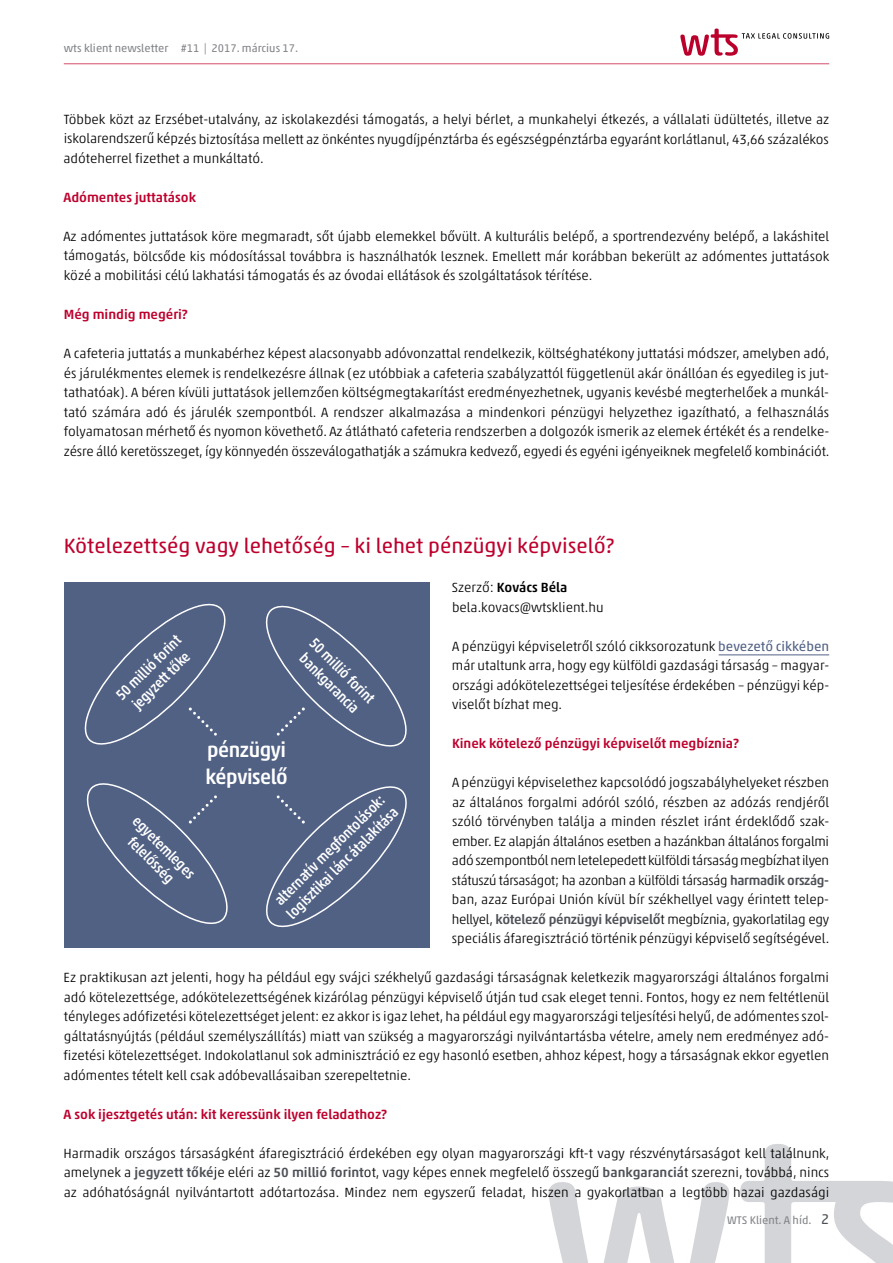
<style>
.page{position:relative;width:893px;height:1263px;background:#fff}
.page>*{position:absolute;margin:0;border:0;box-sizing:border-box;transform-origin:0 0}
.t1{font:21px "Akko Rounded Pro";color:#be002d}
.t2{font:500 21px/27px "Akko Pro";letter-spacing:-.025em;color:#fff;scale:.95 1}
.t3{font:500 15px/18px "Akko Pro";color:#fff;text-align:center;scale:.85 1}
.t4{font:300 13.5px/19.5px "Akko Pro";color:#000;text-align:justify}
.t5{font:500 13.5px "Akko Pro";color:#be002d}
.t6{font:11.25px "Akko Pro";color:#838589}
.s1{font-weight:500}
.s2{font-weight:400;color:#516184}
.s3{font-weight:500;color:#4e5157}
.s4{font-size:14.25px;color:#4e5157}
</style>
<div class="page">
<svg style="left:549px;top:1182px;width:180px;height:81px"></svg>
<svg style="left:740px;top:1144px;width:153px;height:119px"></svg>
<hr style="left:64px;top:64px;width:765px;height:1px;background:#d24d6c">
<svg style="left:680px;top:29px;width:149px;height:27px"></svg>
<div style="left:64px;top:583px;width:365px;height:365px;background:#516184"></div>
<svg style="left:84px;top:603px;width:323px;height:325px"></svg>
<div style="left:170px;top:737px;width:153px;height:57px;background:#516184"></div>
<hr style="left:719px;top:654px;width:110px;height:1px;background:#516184">
<p class="t6" style="left:64px;top:42px;width:236px">wts klient newsletter #11 | 2017. március 17.</p>
<p class="t4" style="left:63px;top:109px;width:767px">Többek közt az Erzsébet-utalvány, az iskolakezdési támogatás, a helyi bérlet, a munkahelyi étkezés, a vállalati üdültetés, illetve az iskolarendszerű képzés biztosítása mellett az önkéntes nyugdíjpénztárba és egészségpénztárba egyaránt korlátlanul, 43,66 százalékos adóteherrel fizethet a munkáltató.</p>
<p class="t5" style="left:63px;top:189px;width:134px">Adómentes juttatások</p>
<p class="t4" style="left:63px;top:226px;width:767px">Az adómentes juttatások köre megmaradt, sőt újabb elemekkel bővült. A kulturális belépő, a sportrendezvény belépő, a lakáshitel támogatás, bölcsőde kis módosítással továbbra is használhatók lesznek. Emellett már korábban bekerült az adómentes juttatások közé a mobilitási célú lakhatási támogatás és az óvodai ellátások és szolgáltatások térítése.</p>
<p class="t5" style="left:64px;top:306px;width:125px">Még mindig megéri?</p>
<p class="t4" style="left:64px;top:343px;width:767px">A cafeteria juttatás a munkabérhez képest alacsonyabb adóvonzattal rendelkezik, költséghatékony juttatási módszer, amelyben adó, és járulékmentes elemek is rendelkezésre állnak (ez utóbbiak a cafeteria szabályzattól függetlenül akár önállóan és egyedileg is jut&shy;tathatóak). A béren kívüli juttatások jellemzően költségmegtakarítást eredményezhetnek, ugyanis kevésbé megterhelőek a munkál&shy;tató számára adó és járulék szempontból. A rendszer alkalmazása a mindenkori pénzügyi helyzethez igazítható, a felhasználás folyamatosan mérhető és nyomon követhető. Az átlátható cafeteria rendszerben a dolgozók ismerik az elemek értékét és a rendelke&shy;zésre álló keretösszeget, így könnyedén összeválogathatják a számukra kedvező, egyedi és egyéni igényeiknek megfelelő kombinációt.</p>
<h1 class="t1" style="left:64px;top:533px;width:552px">Kötelezettség vagy lehetőség – ki lehet pénzügyi képviselő?</h1>
<p class="t4" style="left:452px;top:577px;width:153px">Szerző: <span class="s1">Kovács Béla </span>bela.kovacs@wtsklient.hu</p>
<p class="t4" style="left:452px;top:636px;width:379px">A pénzügyi képviseletről szóló cikksorozatunk <span class="s2">bevezető cikkében </span>már utaltunk arra, hogy egy külföldi gazdasági társaság – magyar&shy;országi adókötelezettségei teljesítése érdekében – pénzügyi kép&shy;viselőt bízhat meg.</p>
<p class="t5" style="left:452px;top:735px;width:288px">Kinek kötelező pénzügyi képviselőt megbíznia?</p>
<p class="t4" style="left:452px;top:772px;width:379px">A pénzügyi képviselethez kapcsolódó jogszabályhelyeket részben az általános forgalmi adóról szóló, részben az adózás rendjéről szóló törvényben találja a minden részlet iránt érdeklődő szak&shy;ember. Ez alapján általános esetben a hazánkban általános forgalmi adó szempontból nem letelepedett külföldi társaság megbízhat ilyen státuszú társaságot; ha azonban a külföldi társaság <span class="s3">harmadik ország&shy;</span>ban, azaz Európai Unión kívül bír székhellyel vagy érintett telep&shy;hellyel, <span class="s3">kötelező pénzügyi képviselő</span>t megbíznia, gyakorlatilag egy speciális áfaregisztráció történik pénzügyi képviselő segítségével.</p>
<p class="t4" style="left:64px;top:967px;width:767px">Ez praktikusan azt jelenti, hogy ha például egy svájci székhelyű gazdasági társaságnak keletkezik magyarországi általános forgalmi adó kötelezettsége, adókötelezettségének kizárólag pénzügyi képviselő útján tud csak eleget tenni. Fontos, hogy ez nem feltétlenül tényleges adófizetési kötelezettséget jelent: ez akkor is igaz lehet, ha például egy magyarországi teljesítési helyű, de adómentes szol&shy;gáltatásnyújtás (például személyszállítás) miatt van szükség a magyarországi nyilvántartásba vételre, amely nem eredményez adó&shy;fizetési kötelezettséget. Indokolatlanul sok adminisztráció ez egy hasonló esetben, ahhoz képest, hogy a társaságnak ekkor egyetlen adómentes tételt kell csak adóbevallásaiban szerepeltetnie.</p>
<p class="t5" style="left:64px;top:1105px;width:325px">A sok ijesztgetés után: kit keressünk ilyen feladathoz?</p>
<p class="t4" style="left:64px;top:1143px;width:767px">Harmadik országos társaságként áfaregisztráció érdekében egy olyan magyarországi kft-t vagy részvénytársaságot kell találnunk, amelynek a <span class="s3">jegyzett tőké</span>je eléri az <span class="s3">50 millió forint</span>ot, vagy képes ennek megfelelő összegű <span class="s3">bankgaranciá</span>t szerezni, továbbá, nincs az adóhatóságnál nyilvántartott adótartozása. Mindez nem egyszerű feladat, hiszen a gyakorlatban a legtöbb hazai gazdasági</p>
<p class="t3" style="left:112px;top:691px;width:102px;rotate:-45deg">50 millió forint jegyzett tőke</p>
<p class="t3" style="left:319px;top:634px;width:102px;text-align:left;rotate:45deg">50 millió forint bankgarancia</p>
<h1 class="t2" style="left:205px;top:736px;width:88px">pénzügyi képviselő</h1>
<p class="t3" style="left:270px;top:897px;width:178px;text-align:left;rotate:-45deg">alternatív megfontolások: logisztikai lánc átalakítása</p>
<p class="t3" style="left:142px;top:812px;width:97px;rotate:45deg">egyetemleges felelősség</p>
<p class="t6" style="left:727px;top:1213px;width:104px">WTS Klient. A híd. <span class="s4">2</span></p>
</div>
